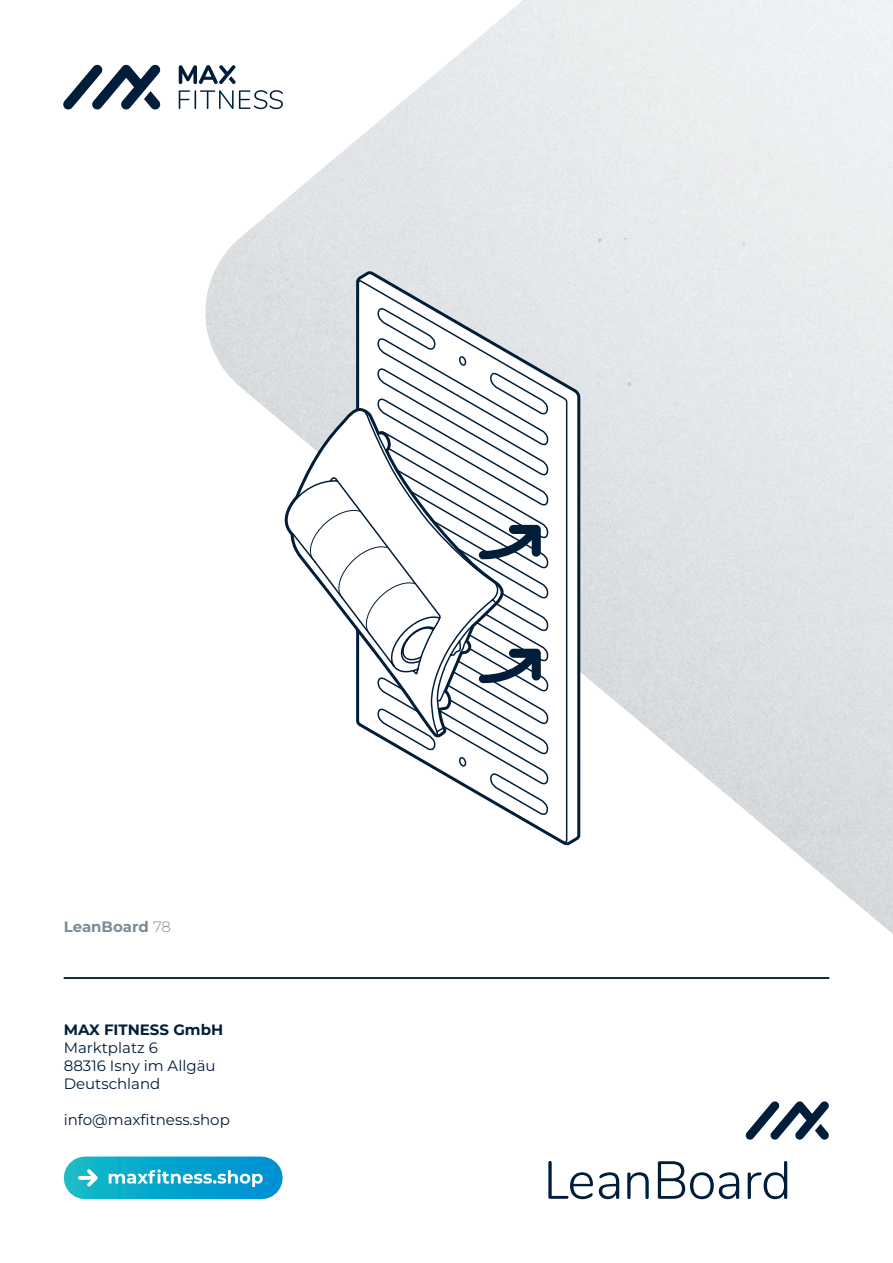
<style>
.page{position:relative;width:893px;height:1263px;background:#fff}
.page>*{position:absolute;margin:0;border:0;box-sizing:border-box;transform-origin:0 0}
.t1{font:15px/18px "Montserrat";color:#001d3a}
.t2{font:700 15px "Montserrat";color:#001d3a}
.t3{font:700 15px "Montserrat";color:#7b8c95}
.s1{font-weight:300}
</style>
<div class="page">
<svg style="left:356px;top:271px;width:224px;height:574px"></svg>
<svg style="left:357px;top:280px;width:211px;height:563px"></svg>
<svg style="left:285px;top:408px;width:220px;height:329px"></svg>
<svg style="left:291px;top:410px;width:208px;height:327px"></svg>
<svg style="left:306px;top:508px;width:130px;height:156px"></svg>
<svg style="left:479px;top:525px;width:62px;height:34px"></svg>
<svg style="left:479px;top:649px;width:62px;height:34px"></svg>
<hr style="left:64px;top:977px;width:765px;height:2px;background:#001d3a">
<svg style="left:745px;top:1101px;width:84px;height:39px"></svg>
<svg style="left:548px;top:1161px;width:45px;height:38px"></svg>
<svg style="left:599px;top:1172px;width:20px;height:27px"></svg>
<svg style="left:627px;top:1172px;width:22px;height:27px"></svg>
<svg style="left:658px;top:1161px;width:81px;height:38px"></svg>
<svg style="left:748px;top:1161px;width:39px;height:38px"></svg>
<div style="left:85px;top:1156px;width:176px;height:43px;background:linear-gradient(to right,#0db7c8,#0092d3)"></div>
<svg style="left:78px;top:1169px;width:20px;height:18px"></svg>
<svg style="left:109px;top:1169px;width:154px;height:18px"></svg>
<svg style="left:63px;top:64px;width:98px;height:46px"></svg>
<svg style="left:179px;top:65px;width:57px;height:19px"></svg>
<svg style="left:179px;top:90px;width:104px;height:19px"></svg>
<p class="t3" style="left:64px;top:916px;width:109px">LeanBoard <span class="s1">78</span></p>
<p class="t2" style="left:64px;top:1020px;width:161px">MAX FITNESS GmbH</p>
<p class="t1" style="left:64px;top:1038px;width:153px">Marktplatz 6<br>88316 Isny im Allgäu<br>Deutschland</p>
<p class="t1" style="left:64px;top:1110px;width:168px">info@maxfitness.shop</p>
</div>
